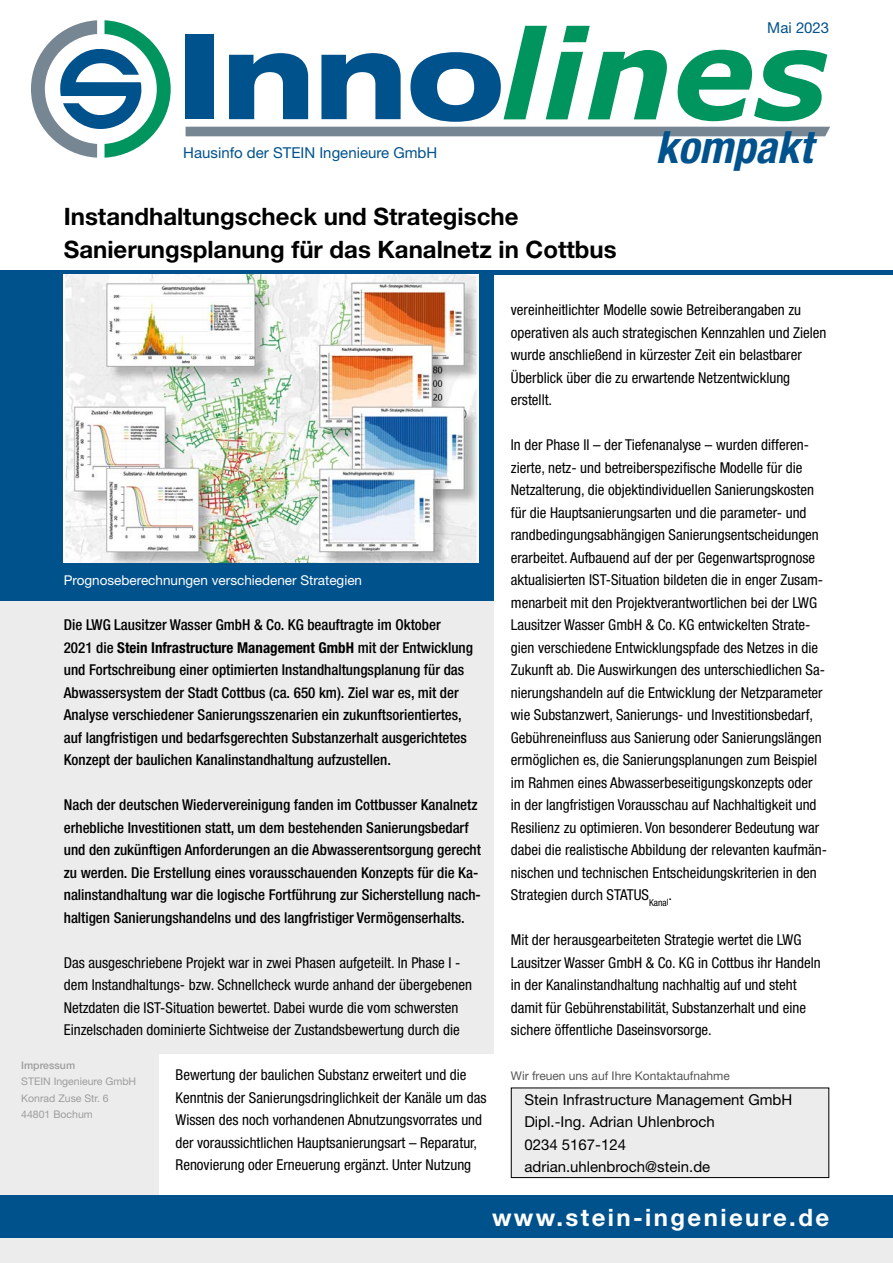
<style>
.page{position:relative;width:893px;height:1263px;background:#fff}
.page>*{position:absolute;margin:0;border:0;box-sizing:border-box;transform-origin:0 0}
.t1{font:italic 700 123.15px "Verdana";color:#00955f}
.t2{font:italic 700 condensed 44.55px "Helvetica Neue";color:#00528d}
.Überschrift_1{font:700 24px/33px "Helvetica Neue";color:#000}
.URL_unten{font:700 24px "Helvetica Neue";letter-spacing:.1em;color:#fff}
.t3{font:condensed 15px/22.5px "Helvetica Neue";color:#000}
.Standard_Headline{font:500 condensed 15px/22.5px "Helvetica Neue";color:#000}
.Kontakt{font:15px/22.5px "Helvetica Neue";color:#000}
.Kolumnentitel{font:15px "Helvetica Neue";color:#00528d}
.Bildunterschrift_inv{font:13.5px "Helvetica Neue";color:#fff}
.Bildunterschrift{font:12px "Helvetica Neue";color:#565656}
.t4{font:10.5px/16.5px "Helvetica Neue";color:#9c9d9d}
.t5{font:500 10.5px "Helvetica Neue";color:#9c9d9d}
.s1{font-family:"Helvetica Neue";font-weight:800;font-style:normal;font-stretch:expanded;font-size:118.8px;color:#00528d}
.s2{font-weight:700}
</style>
<div class="page">
<div style="left:0;top:274px;width:159px;height:941px;background:#ececed"></div>
<div style="left:0;top:1220px;width:893px;height:43px;background:#ececed"></div>
<hr style="left:0;top:270px;width:893px;height:4px;background:#00528d">
<div style="left:186px;top:127px;width:644px;height:9px;background:#778693"></div>
<svg style="left:31px;top:20px;width:140px;height:138px"></svg>
<div style="left:0;top:1195px;width:893px;height:43px;background:#00528d"></div>
<div style="left:0;top:601px;width:494px;height:452px;background:#ececed"></div>
<div style="left:511px;top:1088px;width:318px;height:89px;background:#ececed"></div>
<div style="left:511px;top:1087px;width:318px;height:91px;border:1px solid #000"></div>
<div style="left:0;top:274px;width:494px;height:327px;background:#00528d"></div>
<img style="left:64px;top:274px;width:414px;height:289px">
<p class="Kolumnentitel" style="left:767px;top:19px;width:64px">Mai 2023</p>
<p class="t1" style="left:176px;top:-13px;width:653px"><span class="s1">Inno</span>lines</p>
<p class="Kolumnentitel" style="left:183px;top:143px;width:255px">Hausinfo der STEIN Ingenieure GmbH</p>
<p class="t2" style="left:655px;top:121px;width:158px">kompakt</p>
<p class="Überschrift_1" style="left:64px;top:199px;width:554px">Instandhaltungscheck und Strategische<br>Sanierungsplanung für das Kanalnetz in Cottbus</p>
<p class="Bildunterschrift_inv" style="left:64px;top:572px;width:300px">Prognoseberechnungen verschiedener Strategien</p>
<p class="Standard_Headline" style="left:64px;top:613px;width:411px">Die LWG Lausitzer Wasser GmbH &amp; Co. KG beauftragte im Oktober 2021 die <span class="s2">Stein Infrastructure Management GmbH</span> mit der Entwicklung und Fortschreibung einer optimierten Instandhaltungsplanung für das Abwassersystem der Stadt Cottbus (ca. 650 km). Ziel war es, mit der Analyse verschiedener Sanierungsszenarien ein zukunftsorientiertes, auf langfristigen und bedarfsgerechten Substanzerhalt ausgerichtetes Konzept der baulichen Kanalinstandhaltung aufzustellen.</p>
<p class="Standard_Headline" style="left:64px;top:793px;width:419px">Nach der deutschen Wiedervereinigung fanden im Cottbusser Kanalnetz erhebliche Investitionen statt, um dem bestehenden Sanierungsbedarf und den zukünftigen Anforderungen an die Abwasserentsorgung gerecht zu werden. Die Erstellung eines vorausschauenden Konzepts für die Ka&shy;nalinstandhaltung war die logische Fortführung zur Sicherstellung nach&shy;haltigen Sanierungshandelns und des langfristiger Vermögenserhalts.</p>
<p class="t3" style="left:64px;top:951px;width:410px">Das ausgeschriebene Projekt war in zwei Phasen aufgeteilt. In Phase I - dem Instandhaltungs- bzw. Schnellcheck wurde anhand der übergebenen Netzdaten die IST-Situation bewertet. Dabei wurde die vom schwersten Einzelschaden dominierte Sichtweise der Zustandsbewertung durch die</p>
<p class="t5" style="left:21px;top:1059px;width:55px">Impressum</p>
<p class="t4" style="left:21px;top:1073px;width:116px">STEIN Ingenieure GmbH<br>Konrad Zuse Str. 6<br>44801 Bochum</p>
<p class="t3" style="left:176px;top:1063px;width:312px">Bewertung der baulichen Substanz erweitert und die Kenntnis der Sanierungsdringlichkeit der Kanäle um das Wissen des noch vorhandenen Abnutzungsvorrates und der voraussichtlichen Hauptsanierungsart – Reparatur, Renovierung oder Erneuerung ergänzt. Unter Nutzung</p>
<p class="t3" style="left:511px;top:298px;width:317px">vereinheitlichter Modelle sowie Betreiberangaben zu operativen als auch strategischen Kennzahlen und Zielen wurde anschließend in kürzester Zeit ein belastbarer Überblick über die zu erwartende Netzentwicklung erstellt.</p>
<p class="t3" style="left:511px;top:433px;width:318px">In der Phase II – der Tiefenanalyse – wurden differen&shy;zierte, netz- und betreiberspezifische Modelle für die Netzalterung, die objektindividuellen Sanierungskosten für die Hauptsanierungsarten und die parameter- und randbedingungsabhängigen Sanierungsentscheidungen erarbeitet. Aufbauend auf der per Gegenwartsprognose aktualisierten IST-Situation bildeten die in enger Zusam&shy;menarbeit mit den Projektverantwortlichen bei der LWG Lausitzer Wasser GmbH &amp; Co. KG entwickelten Strate&shy;gien verschiedene Entwicklungspfade des Netzes in die Zukunft ab. Die Auswirkungen des unterschiedlichen Sa&shy;nierungshandeln auf die Entwicklung der Netzparameter wie Substanzwert, Sanierungs- und Investitionsbedarf, Gebühreneinfluss aus Sanierung oder Sanierungslängen ermöglichen es, die Sanierungsplanungen zum Beispiel im Rahmen eines Abwasserbeseitigungskonzepts oder<br>in der langfristigen Vorausschau auf Nachhaltigkeit und Resilienz zu optimieren. Von besonderer Bedeutung war dabei die realistische Abbildung der relevanten kaufmän&shy;nischen und technischen Entscheidungskriterien in den Strategien durch STATUS<sub>Kana</sub><sub>l</sub>.</p>
<p class="t3" style="left:511px;top:928px;width:311px">Mit der herausgearbeiteten Strategie wertet die LWG Lausitzer Wasser GmbH &amp; Co. KG in Cottbus ihr Handeln in der Kanalinstandhaltung nachhaltig auf und steht damit für Gebührenstabilität, Substanzerhalt und eine sichere öffentliche Daseinsvorsorge.</p>
<p class="Bildunterschrift" style="left:511px;top:1069px;width:220px">Wir freuen uns auf Ihre Kontaktaufnahme</p>
<p class="Kontakt" style="left:524px;top:1088px;width:269px">Stein Infrastructure Management GmbH<br>Dipl.-Ing. Adrian Uhlenbroch<br>0234 5167-124 adrian.uhlenbroch@stein.de</p>
<p class="URL_unten" style="left:492px;top:1202px;width:339px">www.stein-ingenieure.de</p>
</div>
